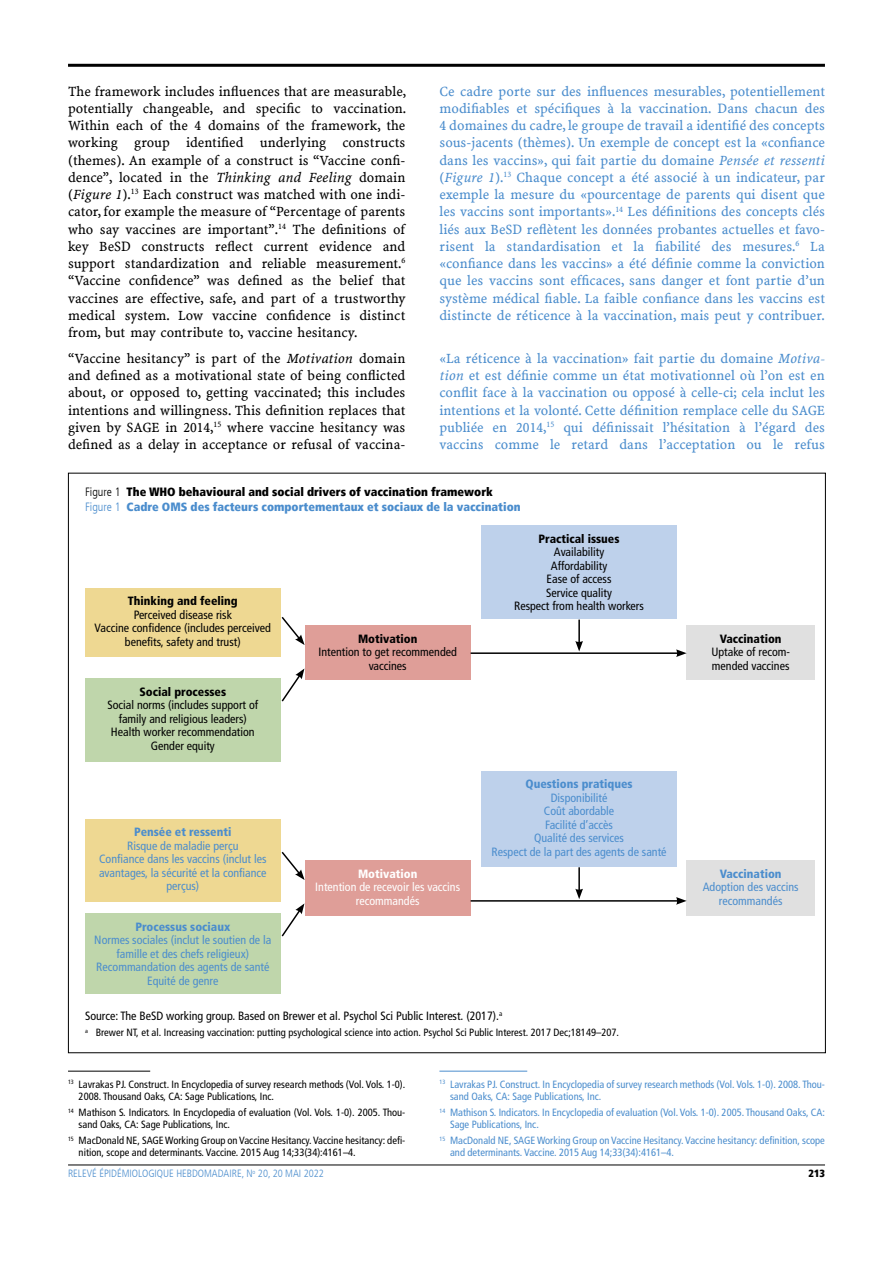
<style>
.page{position:relative;width:893px;height:1263px;background:#fff}
.page>*{position:absolute;margin:0;border:0;box-sizing:border-box;transform-origin:0 0}
.texte_F{font:14.25px/17.2px "Minion Web";color:#4b8dcd;text-align:justify}
.texte_A{font:14.25px/17.2px "Minion Web";color:#000;text-align:justify}
.t1{font:condensed 12px/13.5px "Frutiger LT";color:#000;text-align:center}
.t2{font:condensed 12px/13.5px "Frutiger LT";color:#4b8dcd;text-align:center}
.t3{font:900 condensed 12px "Frutiger LT";color:#4b8dcd}
.t4{font:900 condensed 12px "Frutiger LT";color:#000}
.t5{font:900 condensed 12px "Frutiger";color:#4b8dcd}
.t6{font:condensed 12px/13.5px "Frutiger LT";color:#fff;text-align:center}
.t7{font:900 condensed 12px "Frutiger LT Std";color:#000}
.t8{font:900 condensed 12px "Frutiger";color:#000}
.t9{font:900 condensed 12px "Frutiger";color:#fff}
.Note__filet_an_blanc{font:condensed 10.5px/12px "Frutiger LT";color:#000}
.Note__filet_fr_blanc{font:condensed 10.5px/12px "Frutiger LT";color:#4b8dcd}
.Note_filet_fr{font:condensed 10.5px/12px "Frutiger LT";color:#4b8dcd}
.Table_note{font:condensed 10.5px "Frutiger LT";color:#000}
.Note__filet_an{font:condensed 10.5px/12px "Frutiger LT";color:#000}
.t10{font:300 condensed 10.5px "Frutiger LT";color:#4b8dcd}
.t11{font:900 condensed 10.5px "Frutiger LT";color:#000}
.s1{font-family:"Minion It Web"}
.s2{font-weight:300}
</style>
<div class="page">
<hr style="left:68px;top:1164px;width:757px;height:1px;background:#000">
<hr style="left:68px;top:64px;width:757px;height:3px;background:#000">
<hr style="left:68px;top:1071px;width:82px;height:1px;background:#000">
<hr style="left:439px;top:1071px;width:88px;height:1px;background:#4b8dcd">
<div style="left:85px;top:588px;width:196px;height:68px;background:#eed892"></div>
<div style="left:85px;top:678px;width:196px;height:83px;background:#bfd6ab"></div>
<div style="left:305px;top:625px;width:166px;height:55px;background:#df9e98"></div>
<div style="left:481px;top:525px;width:196px;height:94px;background:#bed1eb"></div>
<div style="left:687px;top:625px;width:128px;height:55px;background:#e0e0e0"></div>
<svg style="left:281px;top:617px;width:24px;height:28px"></svg>
<svg style="left:281px;top:669px;width:23px;height:33px"></svg>
<hr style="left:471px;top:652px;width:207px;height:2px;background:#000">
<svg style="left:676px;top:649px;width:11px;height:8px"></svg>
<hr style="left:578px;top:620px;width:2px;height:23px;background:#000">
<svg style="left:575px;top:641px;width:8px;height:10px"></svg>
<div style="left:85px;top:819px;width:196px;height:82px;background:#eed892"></div>
<div style="left:85px;top:913px;width:196px;height:81px;background:#bfd6ab"></div>
<div style="left:305px;top:860px;width:166px;height:55px;background:#df9e98"></div>
<div style="left:481px;top:771px;width:196px;height:96px;background:#bed1eb"></div>
<div style="left:687px;top:860px;width:128px;height:55px;background:#e0e0e0"></div>
<svg style="left:281px;top:851px;width:24px;height:29px"></svg>
<svg style="left:281px;top:904px;width:23px;height:33px"></svg>
<hr style="left:471px;top:900px;width:207px;height:2px;background:#000">
<svg style="left:676px;top:897px;width:11px;height:8px"></svg>
<hr style="left:578px;top:867px;width:2px;height:24px;background:#000">
<svg style="left:575px;top:889px;width:8px;height:10px"></svg>
<p class="texte_A" style="left:68px;top:82px;width:340px">The framework includes influences that are measurable, potentially changeable, and specific to vaccination.<br>Within each of the 4 domains of the framework, the working group identified underlying constructs (themes). An example of a construct is “Vaccine confi&shy;dence”, located in the <span class="s1">Thinking and Feeling</span> domain (<span class="s1">Figure 1</span>).<sup>13</sup> Each construct was matched with one indi&shy;cator, for example the measure of “Percentage of parents who say vaccines are important”.<sup>14</sup> The definitions of key BeSD constructs reflect current evidence and support standardization and reliable measurement.<sup>6 </sup>“Vaccine confidence” was defined as the belief that vaccines are effective, safe, and part of a trustworthy medical system. Low vaccine confidence is distinct from, but may contribute to, vaccine hesitancy.</p>
<p class="texte_A" style="left:68px;top:350px;width:339px">“Vaccine hesitancy” is part of the <span class="s1">Motivation</span> domain and defined as a motivational state of being conflicted about, or opposed to, getting vaccinated; this includes intentions and willingness. This definition replaces that given by SAGE in 2014,<sup>15</sup> where vaccine hesitancy was defined as a delay in acceptance or refusal of vaccina-</p>
<p class="texte_F" style="left:439px;top:82px;width:387px">Ce cadre porte sur des influences mesurables, potentiellement modifiables et spécifiques à la vaccination. Dans chacun des 4 domaines du cadre, le groupe de travail a identifié des concepts sous-jacents (thèmes). Un exemple de concept est la «confiance dans les vaccins», qui fait partie du domaine <span class="s1">Pensée et ressenti </span>(<span class="s1">Figure 1</span>).<sup>13</sup> Chaque concept a été associé à un indicateur, par exemple la mesure du «pourcentage de parents qui disent que les vaccins sont importants».<sup>14</sup> Les définitions des concepts clés liés aux BeSD reflètent les données probantes actuelles et favo&shy;risent la standardisation et la fiabilité des mesures.<sup>6</sup> La «confiance dans les vaccins» a été définie comme la conviction que les vaccins sont efficaces, sans danger et font partie d’un système médical fiable. La faible confiance dans les vaccins est distincte de réticence à la vaccination, mais peut y contribuer.</p>
<p class="texte_F" style="left:439px;top:350px;width:387px">«La réticence à la vaccination» fait partie du domaine <span class="s1">Motiva&shy;tion</span> et est définie comme un état motivationnel où l’on est en conflit face à la vaccination ou opposé à celle-ci; cela inclut les intentions et la volonté. Cette définition remplace celle du SAGE publiée en 2014,<sup>15</sup> qui définissait l’hésitation à l’égard des vaccins comme le retard dans l’acceptation ou le refus</p>
<p class="t4" style="left:85px;top:484px;width:409px"><span class="s2">Figure 1</span> The WHO behavioural and social drivers of vaccination framework</p>
<p class="t3" style="left:85px;top:499px;width:437px"><span class="s2">Figure 1</span> Cadre OMS des facteurs comportementaux et sociaux de la vaccination</p>
<p class="t7" style="left:128px;top:594px;width:111px">Thinking and feeling</p>
<p class="t1" style="left:134px;top:608px;width:100px">Perceived disease risk</p>
<p class="t1" style="left:95px;top:622px;width:178px">Vaccine confidence (includes perceived benefits, safety and trust)</p>
<p class="t8" style="left:139px;top:684px;width:88px">Social processes</p>
<p class="t1" style="left:108px;top:698px;width:152px">Social norms (includes support of family and religious leaders)</p>
<p class="t1" style="left:111px;top:725px;width:145px">Health worker recommendation</p>
<p class="t1" style="left:151px;top:739px;width:65px">Gender equity</p>
<p class="t5" style="left:134px;top:825px;width:99px">Pensée et ressenti</p>
<p class="t2" style="left:127px;top:839px;width:113px">Risque de maladie perçu</p>
<p class="t2" style="left:99px;top:852px;width:169px">Confiance dans les vaccins (inclut les avantages, la sécurité et la confiance perçus)</p>
<p class="t5" style="left:135px;top:919px;width:96px">Processus sociaux</p>
<p class="t2" style="left:94px;top:933px;width:179px">Normes sociales (inclut le soutien de la famille et des chefs religieux)</p>
<p class="t2" style="left:96px;top:960px;width:175px">Recommandation des agents de santé</p>
<p class="t2" style="left:147px;top:974px;width:73px">Equité de genre</p>
<p class="t7" style="left:358px;top:631px;width:61px">Motivation</p>
<p class="t1" style="left:319px;top:645px;width:140px">Intention to get recommended vaccines</p>
<p class="t8" style="left:539px;top:531px;width:82px">Practical issues</p>
<p class="t1" style="left:554px;top:546px;width:52px">Availability</p>
<p class="t1" style="left:551px;top:559px;width:58px">Affordability</p>
<p class="t1" style="left:547px;top:573px;width:66px">Ease of access</p>
<p class="t1" style="left:546px;top:586px;width:67px">Service quality</p>
<p class="t1" style="left:514px;top:600px;width:131px">Respect from health workers</p>
<p class="t9" style="left:358px;top:866px;width:61px">Motivation</p>
<p class="t6" style="left:315px;top:880px;width:146px">Intention de recevoir les vaccins recommandés</p>
<p class="t5" style="left:525px;top:777px;width:109px">Questions pratiques</p>
<p class="t2" style="left:551px;top:791px;width:58px">Disponibilité</p>
<p class="t2" style="left:544px;top:805px;width:72px">Coût abordable</p>
<p class="t2" style="left:545px;top:818px;width:69px">Facilité d’accès</p>
<p class="t2" style="left:534px;top:832px;width:91px">Qualité des services</p>
<p class="t2" style="left:492px;top:845px;width:176px">Respect de la part des agents de santé</p>
<p class="t1" style="left:85px;top:1009px;width:419px">Source: The BeSD working group. Based on Brewer et al. Psychol Sci Public Interest. (2017).<sup>a</sup></p>
<p class="Table_note" style="left:85px;top:1027px;width:535px"><sup>a</sup> Brewer NT, et al. Increasing vaccination: putting psychological science into action. Psychol Sci Public Interest. 2017 Dec;18149–207.</p>
<p class="t7" style="left:720px;top:631px;width:63px">Vaccination</p>
<p class="t1" style="left:711px;top:645px;width:80px;text-align:left">Uptake of recom&shy;mended vaccines</p>
<p class="t5" style="left:720px;top:866px;width:63px">Vaccination</p>
<p class="t2" style="left:703px;top:880px;width:97px">Adoption des vaccins recommandés</p>
<p class="Note__filet_an" style="left:79px;top:1078px;width:328px;text-indent:-11px"><sup>13</sup> Lavrakas PJ. Construct. In Encyclopedia of survey research methods (Vol. Vols. 1-0).<br>2008. Thousand Oaks, CA: Sage Publications, Inc.</p>
<p class="Note__filet_an_blanc" style="left:79px;top:1106px;width:328px;text-indent:-11px"><sup>14</sup> Mathison S. Indicators. In Encyclopedia of evaluation (Vol. Vols. 1-0). 2005. Thou&shy;sand Oaks, CA: Sage Publications, Inc.</p>
<p class="Note__filet_an_blanc" style="left:79px;top:1135px;width:328px;text-indent:-11px"><sup>15</sup> MacDonald NE, SAGE Working Group on Vaccine Hesitancy. Vaccine hesitancy: defi&shy;nition, scope and determinants. Vaccine. 2015 Aug 14;33(34):4161–4.</p>
<p class="Note_filet_fr" style="left:450px;top:1078px;width:376px;text-indent:-11px"><sup>13</sup> Lavrakas PJ. Construct. In Encyclopedia of survey research methods (Vol. Vols. 1-0). 2008. Thou&shy;sand Oaks, CA: Sage Publications, Inc.</p>
<p class="Note__filet_fr_blanc" style="left:450px;top:1106px;width:376px;text-indent:-11px"><sup>14</sup> Mathison S. Indicators. In Encyclopedia of evaluation (Vol. Vols. 1-0). 2005. Thousand Oaks, CA:<br>Sage Publications, Inc.</p>
<p class="Note__filet_fr_blanc" style="left:450px;top:1135px;width:376px;text-indent:-11px"><sup>15</sup> MacDonald NE, SAGE Working Group on Vaccine Hesitancy. Vaccine hesitancy: definition, scope and determinants. Vaccine. 2015 Aug 14;33(34):4161–4.</p>
<p class="t10" style="left:68px;top:1168px;width:257px">RELEVÉ ÉPIDÉMIOLOGIQUE HEBDOMADAIRE, N<sup>o</sup> 20, 20 MAI 2022</p>
<p class="t11" style="left:809px;top:1167px;width:18px">213</p>
</div>
